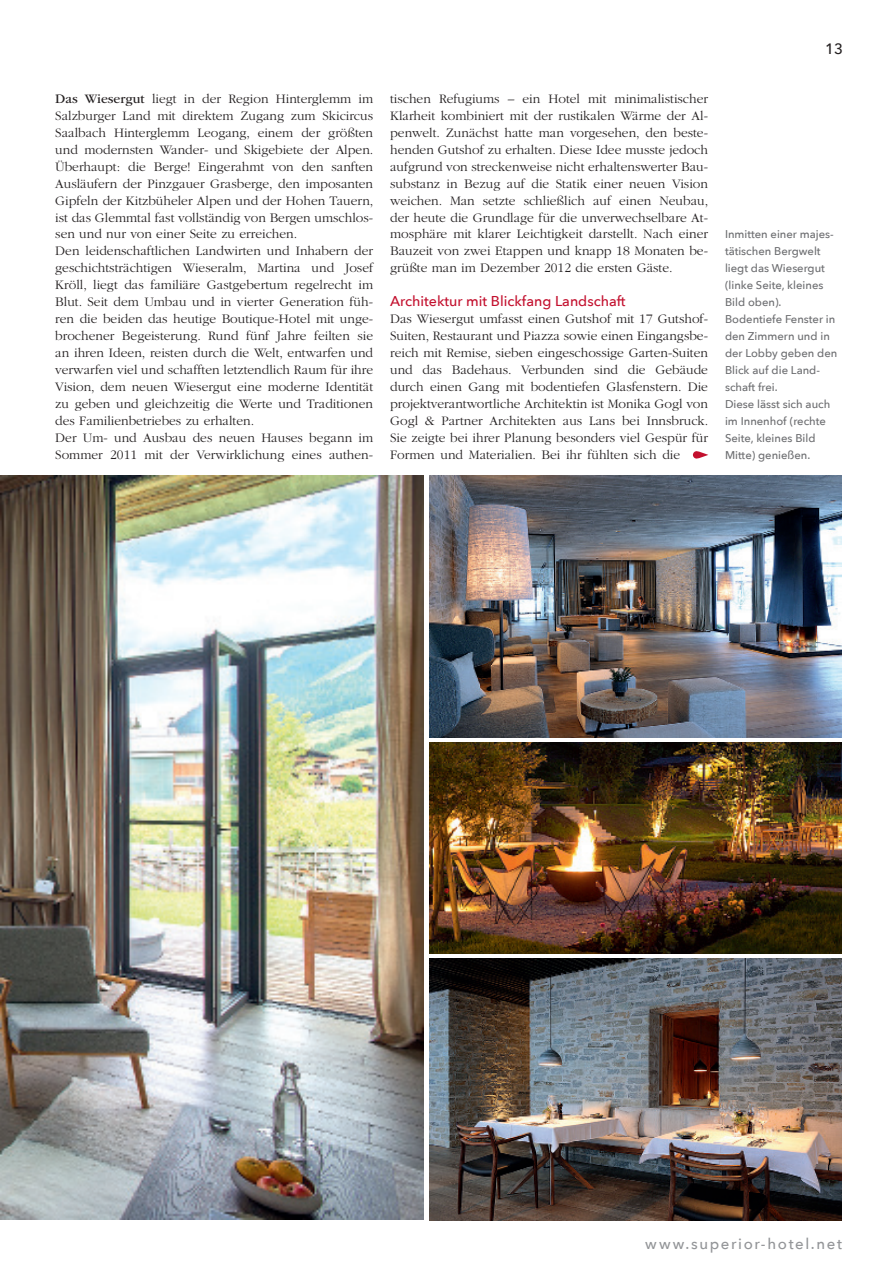
<style>
.page{position:relative;width:893px;height:1263px;background:#fff}
.page>*{position:absolute;margin:0;border:0;box-sizing:border-box;transform-origin:0 0}
.t1{font:500 15px "Avenir Next";letter-spacing:.105em;color:#939598}
._01_rubrik{font:500 15px "Avenir Next";color:#231f20}
._01_zwiti{font:500 14.25px "Avenir Next";color:#c3102e}
._01_copy{font:300 13.5px/17px "ITC Garamond Std";color:#231f20;text-align:justify}
._01_bu{font:500 11.25px/17px "Avenir Next";color:#6c6d70}
.s1{font-weight:400}
</style>
<div class="page">
<img style="left:0;top:475px;width:423px;height:745px">
<img style="left:430px;top:475px;width:411px;height:262px">
<img style="left:430px;top:743px;width:411px;height:210px">
<img style="left:430px;top:959px;width:411px;height:261px">
<svg style="left:693px;top:451px;width:15px;height:8px"></svg>
<p class="_01_copy" style="left:55px;top:91px;width:320px"><span class="s1">Das Wiesergut</span> liegt in der Region Hinterglemm im Salzburger Land mit direktem Zugang zum Skicircus Saalbach Hinterglemm Leogang, einem der größten und modernsten Wander- und Skigebiete der Alpen.<br>Überhaupt: die Berge! Eingerahmt von den sanften Ausläufern der Pinzgauer Grasberge, den imposanten Gipfeln der Kitzbüheler Alpen und der Hohen Tauern, ist das Glemmtal fast vollständig von Bergen umschlos&shy;sen und nur von einer Seite zu erreichen.</p>
<p class="_01_copy" style="left:55px;top:243px;width:319px">Den leidenschaftlichen Landwirten und Inhabern der geschichtsträchtigen Wieseralm, Martina und Josef Kröll, liegt das familiäre Gastgebertum regelrecht im Blut. Seit dem Umbau und in vierter Generation füh&shy;ren die beiden das heutige Boutique-Hotel mit unge&shy;brochener Begeisterung. Rund fünf Jahre feilten sie an ihren Ideen, reisten durch die Welt, entwarfen und verwarfen viel und schafften letztendlich Raum für ihre Vision, dem neuen Wiesergut eine moderne Identität zu geben und gleichzeitig die Werte und Traditionen des Familienbetriebes zu erhalten.</p>
<p class="_01_copy" style="left:55px;top:429px;width:319px">Der Um- und Ausbau des neuen Hauses begann im<br>Sommer 2011 mit der Verwirklichung eines authen-</p>
<p class="_01_copy" style="left:390px;top:90px;width:320px">tischen Refugiums – ein Hotel mit minimalistischer Klarheit kombiniert mit der rustikalen Wärme der Al&shy;penwelt. Zunächst hatte man vorgesehen, den beste&shy;henden Gutshof zu erhalten. Diese Idee musste jedoch aufgrund von streckenweise nicht erhaltenswerter Bau&shy;substanz in Bezug auf die Statik einer neuen Vision weichen. Man setzte schließlich auf einen Neubau, der heute die Grundlage für die unverwechselbare At&shy;mosphäre mit klarer Leichtigkeit darstellt. Nach einer Bauzeit von zwei Etappen und knapp 18 Monaten be&shy;grüßte man im Dezember 2012 die ersten Gäste.</p>
<p class="_01_zwiti" style="left:390px;top:293px;width:237px">Architektur mit Blickfang Landschaft</p>
<p class="_01_copy" style="left:390px;top:311px;width:320px">Das Wiesergut umfasst einen Gutshof mit 17 Gutshof-Suiten, Restaurant und Piazza sowie einen Eingangsbe&shy;reich mit Remise, sieben eingeschossige Garten-Suiten und das Badehaus. Verbunden sind die Gebäude durch einen Gang mit bodentiefen Glasfenstern. Die projektverantwortliche Architektin ist Monika Gogl von Gogl &amp; Partner Architekten aus Lans bei Innsbruck.<br>Sie zeigte bei ihrer Planung besonders viel Gespür für Formen und Materialien. Bei ihr fühlten sich die</p>
<p class="_01_rubrik" style="left:825px;top:40px;width:19px">13</p>
<p class="_01_bu" style="left:725px;top:226px;width:110px">Inmitten einer majes&shy;tätischen Bergwelt liegt das Wiesergut (linke Seite, kleines<br>Bild oben).</p>
<p class="_01_bu" style="left:725px;top:311px;width:114px">Bodentiefe Fenster in den Zimmern und in der Lobby geben den<br>Blick auf die Land&shy;schaft frei.</p>
<p class="_01_bu" style="left:725px;top:395px;width:107px">Diese lässt sich auch im Innenhof (rechte<br>Seite, kleines Bild<br>Mitte) genießen.</p>
<p class="t1" style="left:645px;top:1235px;width:198px">www.superior-hotel.net</p>
</div>
